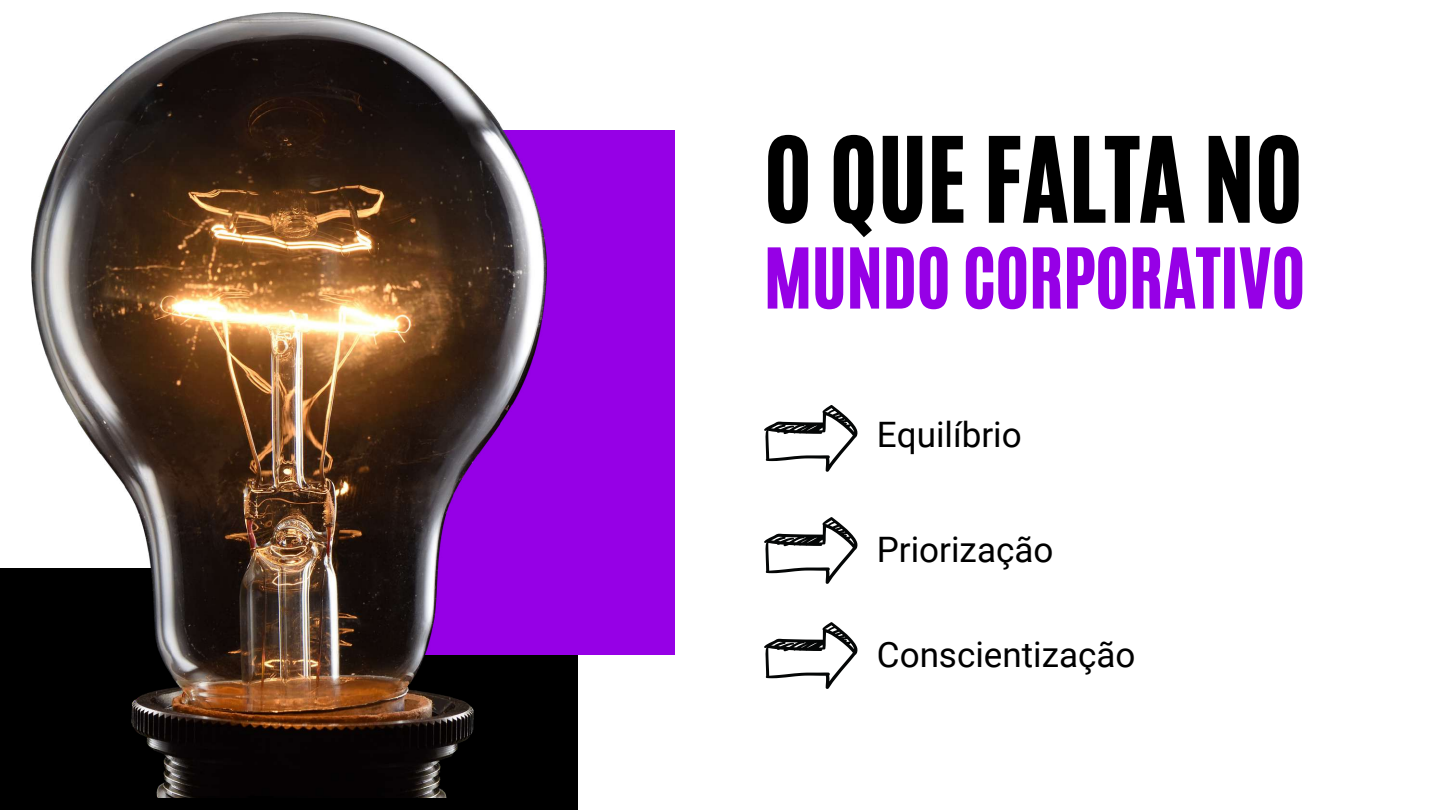
<style>
.page{position:relative;width:1440px;height:810px;background:#fff}
.page>*{position:absolute;margin:0;border:0;box-sizing:border-box;transform-origin:0 0}
.t1{font:98.3px "CA Generated";color:#000}
.t2{font:69.3px "CA Generated";color:#9600e6}
.t3{font:35.1px "Roboto";color:#000}
</style>
<div class="page">
<div style="left:0;top:568px;width:578px;height:242px;background:#000"></div>
<div style="left:169px;top:130px;width:506px;height:525px;background:#9600e6"></div>
<svg style="left:764px;top:405px;width:94px;height:67px"></svg>
<svg style="left:764px;top:517px;width:94px;height:67px"></svg>
<svg style="left:764px;top:622px;width:94px;height:67px"></svg>
<img style="left:31px;top:12px;width:515px;height:786px">
<h1 class="t1" style="left:764px;top:109px;width:540px">O QUE FALTA NO</h1>
<h2 class="t2" style="left:764px;top:229px;width:543px">MUNDO CORPORATIVO</h2>
<p class="t3" style="left:877px;top:415px;width:146px">Equilíbrio</p>
<p class="t3" style="left:877px;top:530px;width:178px">Priorização</p>
<p class="t3" style="left:877px;top:635px;width:260px">Conscientização</p>
</div>
